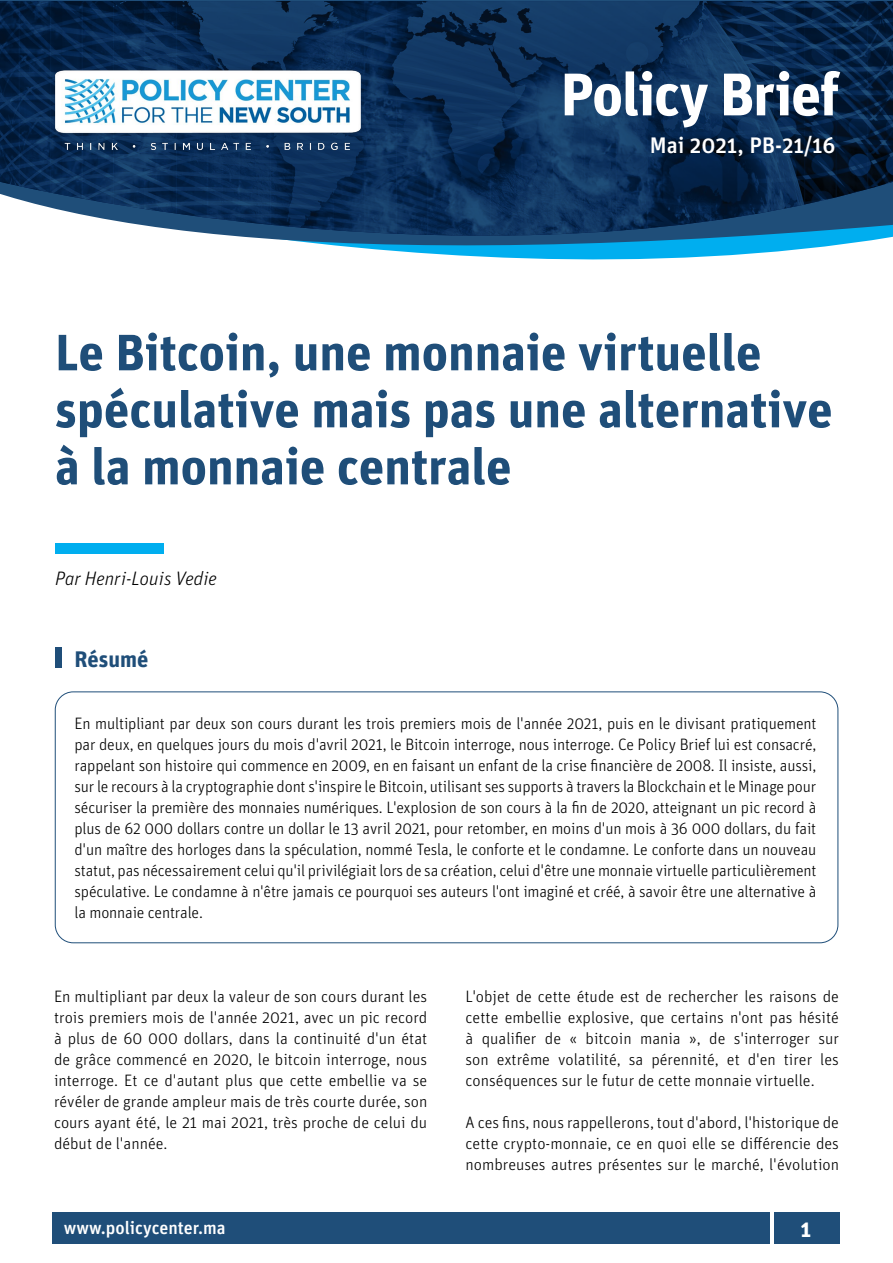
<style>
.page{position:relative;width:893px;height:1263px;background:#fff}
.page>*{position:absolute;margin:0;border:0;box-sizing:border-box;transform-origin:0 0}
.t1{font:700 60px "Unit Pro";letter-spacing:-.02em;color:#fff}
.t2{font:700 51px/57px "Unit Pro";color:#1f4e79}
.t3{font:500 22.5px "Unit Pro";color:#fff}
.t4{font:700 22.5px "Unit Pro";color:#1f4e79}
.t5{font:700 22.5px "Unit Pro";color:#fff}
.t6{font:italic 300 19.5px "Unit Pro";color:#000}
.t7{font:500 18px "Unit Pro";color:#fff}
.t8{font:300 16.5px/21px "Unit Pro";color:#000;text-align:justify}
</style>
<div class="page">
<div style="left:52px;top:1212px;width:718px;height:31px;background:#1f4e79"></div>
<div style="left:774px;top:1212px;width:65px;height:31px;background:#1f4e79"></div>
<svg style="left:362px;top:0;width:531px;height:260px;fill:#01aeef"></svg>
<img style="left:431px;top:1px;width:462px;height:236px">
<img style="left:0;top:0;width:431px;height:248px">
<div style="left:55px;top:692px;width:783px;height:251px;border:1px solid #1f4e79;border-radius:18px"></div>
<div style="left:55px;top:543px;width:109px;height:11px;background:#00aeef"></div>
<div style="left:55px;top:647px;width:7px;height:21px;background:#1f4e79"></div>
<h1 class="t1" style="left:560px;top:55px;width:280px">Policy Brief</h1>
<h3 class="t3" style="left:650px;top:130px;width:187px">Mai 2021, PB-21/16</h3>
<h2 class="t2" style="left:55px;top:323px;width:779px">Le Bitcoin, une monnaie virtuelle spéculative mais pas une alternative à la monnaie centrale</h2>
<p class="t6" style="left:55px;top:567px;width:163px">Par Henri-Louis Vedie</p>
<h3 class="t4" style="left:74px;top:645px;width:76px">Résumé</h3>
<p class="t8" style="left:74px;top:713px;width:743px">En multipliant par deux son cours durant les trois premiers mois de l'année 2021, puis en le divisant pratiquement par deux, en quelques jours du mois d'avril 2021, le Bitcoin interroge, nous interroge. Ce Policy Brief lui est consacré, rappelant son histoire qui commence en 2009, en en faisant un enfant de la crise financière de 2008. Il insiste, aussi, sur le recours à la cryptographie dont s'inspire le Bitcoin, utilisant ses supports à travers la Blockchain et le Minage pour sécuriser la première des monnaies numériques. L'explosion de son cours à la fin de 2020, atteignant un pic record à plus de 62 000 dollars contre un dollar le 13 avril 2021, pour retomber, en moins d'un mois à 36 000 dollars, du fait d'un maître des horloges dans la spéculation, nommé Tesla, le conforte et le condamne. Le conforte dans un nouveau statut, pas nécessairement celui qu'il privilégiait lors de sa création, celui d'être une monnaie virtuelle particulièrement spéculative. Le condamne à n'être jamais ce pourquoi ses auteurs l'ont imaginé et créé, à savoir être une alternative à la monnaie centrale.</p>
<p class="t8" style="left:54px;top:985px;width:375px">En multipliant par deux la valeur de son cours durant les trois premiers mois de l'année 2021, avec un pic record à plus de 60 000 dollars, dans la continuité d'un état de grâce commencé en 2020, le bitcoin interroge, nous interroge. Et ce d'autant plus que cette embellie va se révéler de grande ampleur mais de très courte durée, son cours ayant été, le 21 mai 2021, très proche de celui du début de l'année.</p>
<p class="t8" style="left:466px;top:985px;width:375px">L'objet de cette étude est de rechercher les raisons de cette embellie explosive, que certains n'ont pas hésité à qualifier de « bitcoin mania », de s'interroger sur son extrême volatilité, sa pérennité, et d'en tirer les conséquences sur le futur de cette monnaie virtuelle.</p>
<p class="t8" style="left:466px;top:1111px;width:375px">A ces fins, nous rappellerons, tout d'abord, l'historique de cette crypto-monnaie, ce en quoi elle se différencie des nombreuses autres présentes sur le marché, l'évolution</p>
<p class="t7" style="left:64px;top:1216px;width:164px">www.policycenter.ma</p>
<h3 class="t5" style="left:801px;top:1214px;width:12px">1</h3>
</div>
